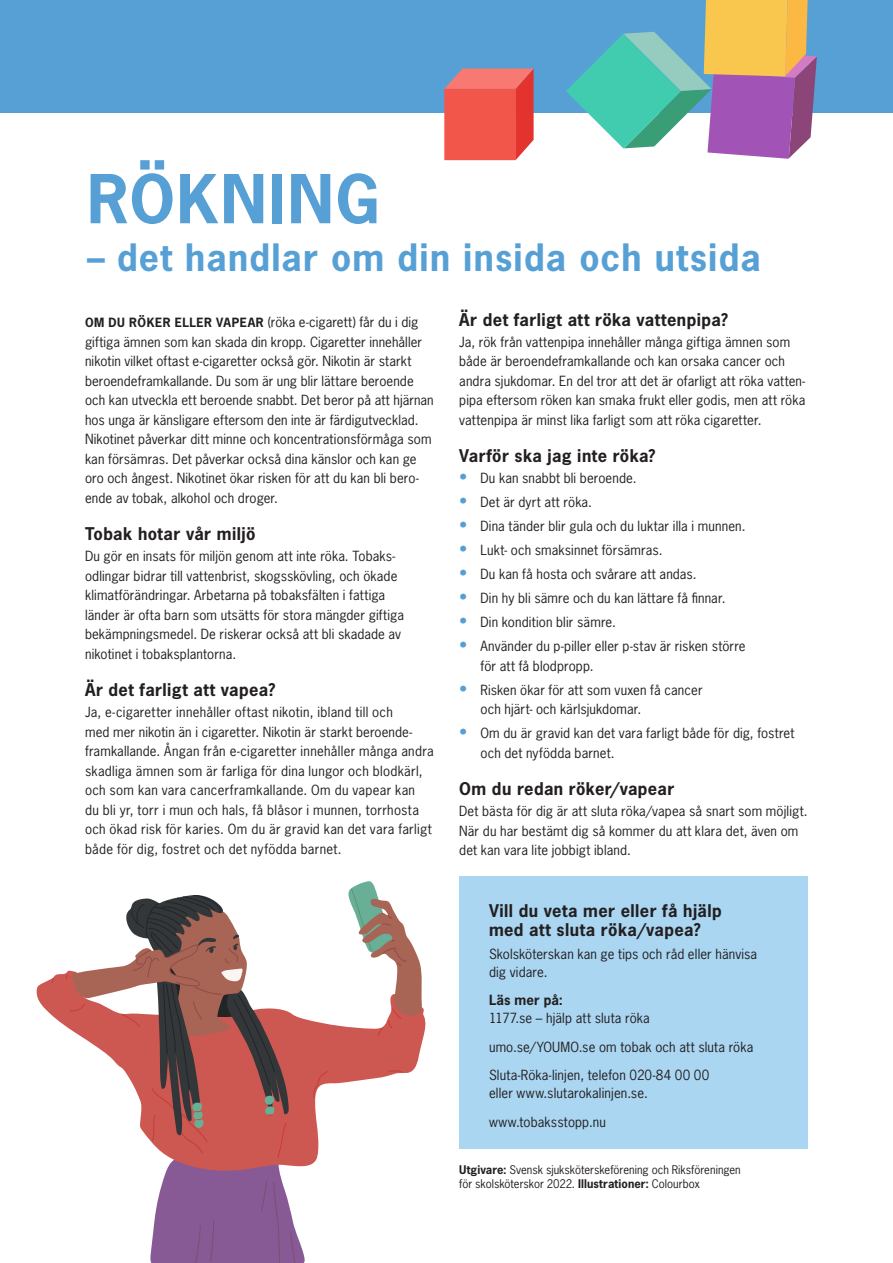
<style>
.page{position:relative;width:893px;height:1263px;background:#fff}
.page>*{position:absolute;margin:0;border:0;box-sizing:border-box;transform-origin:0 0}
.Rubrik{font:700 63.3px "News Gothic Std";letter-spacing:.03em;color:#56a0d5}
.Rubrik-2{font:700 35.55px "News Gothic Std";letter-spacing:.035em;color:#56a0d5}
.Mellis_-_färg{font:700 16.5px/19.5px "News Gothic Std";letter-spacing:.025em;color:#231f20}
.Brödtext{font:13.2px/19.5px "News Gothic Std";letter-spacing:.01em;color:#231f20}
.Punktlista{font:13.2px/19.5px "News Gothic Std";letter-spacing:.01em;color:#231f20}
.Brödtext-2{font:700 13.2px "News Gothic Std";letter-spacing:.015em;color:#231f20}
.Referenser{font:11.25px/13.8px "News Gothic Std";letter-spacing:-.005em;color:#231f20}
.s1{font-weight:700;font-size:12px}
.s2{font-size:16.5px;color:#56a0d5}
.s3{font-weight:700}
</style>
<div class="page">
<svg style="left:37px;top:973px;width:389px;height:193px"></svg>
<svg style="left:388px;top:1070px;width:14px;height:2px"></svg>
<svg style="left:313px;top:1071px;width:15px;height:27px"></svg>
<svg style="left:348px;top:881px;width:76px;height:155px"></svg>
<svg style="left:66px;top:895px;width:239px;height:368px"></svg>
<div style="left:459px;top:877px;width:349px;height:272px;background:#aad6f2"></div>
<div style="left:0;top:0;width:893px;height:112px;background:#56a0d5"></div>
<svg style="left:444px;top:69px;width:90px;height:91px"></svg>
<svg style="left:566px;top:0;width:251px;height:159px"></svg>
<p class="Rubrik" style="left:87px;top:157px;width:294px">RÖKNING</p>
<p class="Rubrik-2" style="left:87px;top:234px;width:675px">– det handlar om din insida och utsida</p>
<p class="Brödtext" style="left:85px;top:312px;width:350px"><span class="s1">OM DU RÖKER ELLER VAPEAR</span> (röka e-cigarett) får du i dig giftiga ämnen som kan skada din kropp. Cigaretter innehåller nikotin vilket oftast e-cigaretter också gör. Nikotin är starkt beroendeframkallande. Du som är ung blir lättare beroende och kan utveckla ett beroende snabbt. Det beror på att hjärnan hos unga är känsligare eftersom den inte är färdigutvecklad.<br>Nikotinet påverkar ditt minne och koncentrationsförmåga som kan försämras. Det påverkar också dina känslor och kan ge oro och ångest. Nikotinet ökar risken för att du kan bli bero&shy;ende av tobak, alkohol och droger.</p>
<p class="Mellis_-_färg" style="left:85px;top:524px;width:172px">Tobak hotar vår miljö</p>
<p class="Brödtext" style="left:85px;top:546px;width:320px">Du gör en insats för miljön genom att inte röka. Tobaks&shy;odlingar bidrar till vattenbrist, skogsskövling, och ökade klimatförändringar. Arbetarna på tobaksfälten i fattiga länder är ofta barn som utsätts för stora mängder giftiga bekämpningsmedel. De riskerar också att bli skadade av nikotinet i tobaksplantorna.</p>
<p class="Mellis_-_färg" style="left:85px;top:680px;width:192px">Är det farligt att vapea?</p>
<p class="Brödtext" style="left:85px;top:702px;width:350px">Ja, e-cigaretter innehåller oftast nikotin, ibland till och<br>med mer nikotin än i cigaretter. Nikotin är starkt beroende&shy;framkallande. Ångan från e-cigaretter innehåller många andra skadliga ämnen som är farliga för dina lungor och blodkärl, och som kan vara cancerframkallande. Om du vapear kan<br>du bli yr, torr i mun och hals, få blåsor i munnen, torrhosta och ökad risk för karies. Om du är gravid kan det vara farligt både för dig, fostret och det nyfödda barnet.</p>
<p class="Mellis_-_färg" style="left:459px;top:309px;width:270px">Är det farligt att röka vattenpipa?</p>
<p class="Brödtext" style="left:459px;top:332px;width:348px">Ja, rök från vattenpipa innehåller många giftiga ämnen som både är beroendeframkallande och kan orsaka cancer och andra sjukdomar. En del tror att det är ofarligt att röka vatten&shy;pipa eftersom röken kan smaka frukt eller godis, men att röka vattenpipa är minst lika farligt som att röka cigaretter.</p>
<p class="Mellis_-_färg" style="left:459px;top:446px;width:198px">Varför ska jag inte röka?</p>
<p class="Punktlista" style="left:459px;top:468px;width:179px"><span class="s2">•</span> Du kan snabbt bli beroende.</p>
<p class="Punktlista" style="left:459px;top:492px;width:134px"><span class="s2">•</span> Det är dyrt att röka.</p>
<p class="Punktlista" style="left:459px;top:516px;width:288px"><span class="s2">•</span> Dina tänder blir gula och du luktar illa i munnen.</p>
<p class="Punktlista" style="left:459px;top:540px;width:205px"><span class="s2">•</span> Lukt- och smaksinnet försämras.</p>
<p class="Punktlista" style="left:459px;top:564px;width:239px"><span class="s2">•</span> Du kan få hosta och svårare att andas.</p>
<p class="Punktlista" style="left:459px;top:588px;width:268px"><span class="s2">•</span> Din hy bli sämre och du kan lättare få finnar.</p>
<p class="Punktlista" style="left:459px;top:612px;width:158px"><span class="s2">•</span> Din kondition blir sämre.</p>
<p class="Punktlista" style="left:480px;top:636px;width:267px;text-indent:-21px"><span class="s2">•</span> Använder du p-piller eller p-stav är risken större för att få blodpropp.</p>
<p class="Punktlista" style="left:480px;top:680px;width:224px;text-indent:-21px"><span class="s2">•</span> Risken ökar för att som vuxen få cancer och hjärt- och kärlsjukdomar.</p>
<p class="Punktlista" style="left:480px;top:723px;width:315px;text-indent:-21px"><span class="s2">•</span> Om du är gravid kan det vara farligt både för dig, fostret och det nyfödda barnet.</p>
<p class="Mellis_-_färg" style="left:459px;top:779px;width:217px">Om du redan röker/vapear</p>
<p class="Brödtext" style="left:459px;top:801px;width:350px">Det bästa för dig är att sluta röka/vapea så snart som möjligt.<br>När du har bestämt dig så kommer du att klara det, även om det kan vara lite jobbigt ibland.</p>
<p class="Mellis_-_färg" style="left:489px;top:900px;width:234px">Vill du veta mer eller få hjälp med att sluta röka/vapea?</p>
<p class="Brödtext" style="left:489px;top:944px;width:270px;line-height:18px">Skolsköterskan kan ge tips och råd eller hänvisa dig vidare.</p>
<p class="Brödtext-2" style="left:489px;top:991px;width:75px">Läs mer på:</p>
<p class="Brödtext" style="left:489px;top:1008px;width:162px">1177.se – hjälp att sluta röka</p>
<p class="Brödtext" style="left:489px;top:1037px;width:266px">umo.se/YOUMO.se om tobak och att sluta röka</p>
<p class="Brödtext" style="left:489px;top:1065px;width:222px">Sluta-Röka-linjen, telefon 020-84 00 00</p>
<p class="Brödtext" style="left:489px;top:1083px;width:160px">eller www.slutarokalinjen.se.</p>
<p class="Brödtext" style="left:489px;top:1112px;width:118px">www.tobaksstopp.nu</p>
<p class="Referenser" style="left:459px;top:1163px;width:283px"><span class="s3">Utgivare:</span> Svensk sjuksköterskeförening och Riksföreningen för skolsköterskor 2022. <span class="s3">Illustrationer:</span> Colourbox</p>
</div>
